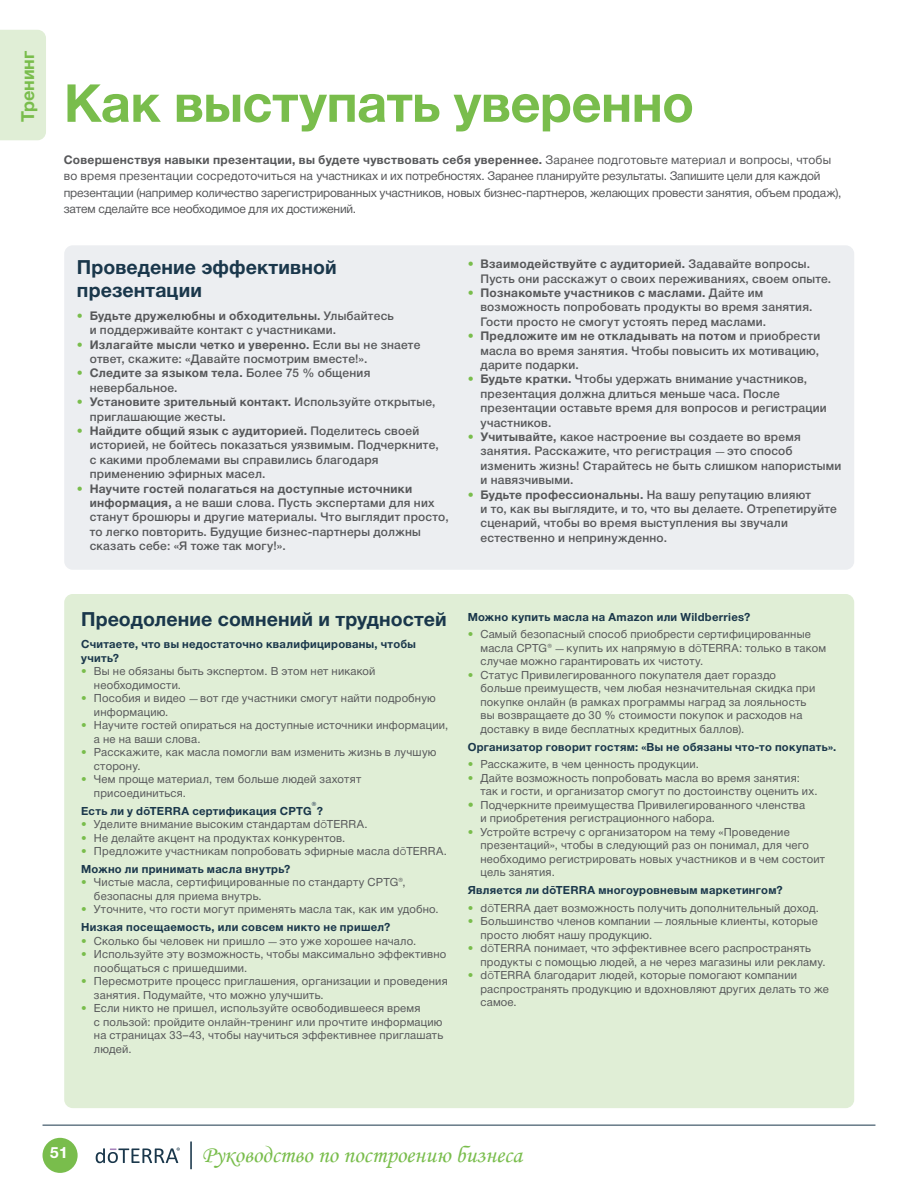
<style>
.page{position:relative;width:918px;height:1188px;background:#fff}
.page>*{position:absolute;margin:0;border:0;box-sizing:border-box;transform-origin:0 0}
.Large_title_35pt{font:700 52.5px "Helvetica Neue Cyr";letter-spacing:-.01em;color:#79bd4c}
.t1{font:23.7px "Monotype Corsiva";color:#79bd4c}
.Body_Copy_8_pt_13_pt{font:700 19.5px/23.4px "Helvetica Neue Cyr";letter-spacing:.005em;color:#1a374b}
.t2{font:700 18px "Helvetica Neue Cyr";color:#79bd4c}
.t3{font:700 15.6px "Helvetica Neue Cyr";color:#fff}
.t4{font:500 12px/14.4px "Helvetica Neue Cyr";letter-spacing:.02em;color:#57585a}
.Body_Copy_8_pt_13_pt-2{font:12px/16.5px "Helvetica Neue Cyr";letter-spacing:-.015em;color:#57585a}
.t5{font:11.25px/13.5px "Helvetica Neue Cyr";letter-spacing:.02em;color:#57585a}
.Body_bullets{font:700 11.25px/13.5px "Helvetica Neue Cyr";letter-spacing:.025em;color:#1a374b}
.s1{font-weight:700}
.s2{font-weight:700;color:#79bd4c}
.s3{font-weight:400;color:#79bd4c}
.s4{font-family:"Monotype Corsiva";font-weight:400}
.s5{color:#79bd4c}
.s6{font-family:"Monotype Corsiva"}
.s7{font-family:"Raleway"}
.s8{font-size:12px;color:#79bd4c}
</style>
<div class="page">
<svg style="left:96px;top:1148px;width:84px;height:15px"></svg>
<hr style="left:190px;top:1141px;width:2px;height:28px;background:#1a374b">
<div style="left:43px;top:1138px;width:35px;height:35px;background:#79bd4c;border-radius:50%"></div>
<hr style="left:43px;top:1125px;width:832px;height:1px;background:#1a374b">
<div style="left:0;top:30px;width:46px;height:110px;background:#e0eed6"></div>
<div style="left:64px;top:245px;width:790px;height:325px;background:#eceef1;border-radius:9px"></div>
<div style="left:64px;top:594px;width:790px;height:514px;background:#e0eed6;border-radius:9px"></div>
<h3 class="t2" style="left:18px;top:122px;width:72px;rotate:-90deg">Тренинг</h3>
<p class="Large_title_35pt" style="left:64px;top:74px;width:632px">Как выступать уверенно</p>
<p class="Body_Copy_8_pt_13_pt-2" style="left:64px;top:151px;width:779px"><span class="s1">Совершенствуя навыки презентации, вы будете чувствовать себя увереннее.</span> Заранее подготовьте материал и вопросы, чтобы во время презентации сосредоточиться на участниках и их потребностях. Заранее планируйте результаты. Запишите цели для каждой презентации (например количество зарегистрированных участников, новых бизнес-партнеров, желающих провести занятия, объем продаж), затем сделайте все необходимое для их достижений.</p>
<p class="Body_Copy_8_pt_13_pt" style="left:77px;top:255px;width:261px">Проведение эффективной презентации</p>
<p class="t4" style="left:90px;top:308px;width:306px;text-indent:-13px"><span class="s2">•</span> <span class="s1">Будьте дружелюбны и обходительны.</span> Улыбайтесь и поддерживайте контакт с участниками.</p>
<p class="t4" style="left:90px;top:337px;width:332px;text-indent:-13px"><span class="s2">•</span> <span class="s1">Излагайте мысли четко и уверенно.</span> Если вы не знаете ответ, скажите: «Давайте посмотрим вместе!».</p>
<p class="t4" style="left:90px;top:366px;width:282px;text-indent:-13px"><span class="s2">•</span> <span class="s1">Следите за языком тела.</span> Более 75 % общения невербальное.</p>
<p class="t4" style="left:90px;top:395px;width:347px;text-indent:-13px"><span class="s3">•</span> <span class="s1">Установите зрительный контакт.</span> Используйте открытые, приглашающие жесты.</p>
<p class="t4" style="left:90px;top:424px;width:351px;text-indent:-13px"><span class="s2">•</span> <span class="s1">Найдите общий язык с аудиторией.</span> Поделитесь своей историей, не бойтесь показаться уязвимым. Подчеркните, с какими проблемами вы справились благодаря применению эфирных масел.</p>
<p class="t4" style="left:90px;top:481px;width:360px;text-indent:-13px"><span class="s2">•</span> <span class="s1">Научите гостей полагаться на доступные источники информация,</span> а не ваши слова. Пусть экспертами для них станут брошюры и другие материалы. Что выглядит просто, то легко повторить. Будущие бизнес-партнеры должны сказать себе: «Я тоже так могу!».</p>
<p class="t4" style="left:480px;top:257px;width:352px;text-indent:-13px"><span class="s2">•</span> <span class="s1">Взаимодействуйте с аудиторией.</span> Задавайте вопросы.<br>Пусть они расскажут о своих переживаниях, своем опыте.</p>
<p class="t4" style="left:480px;top:286px;width:334px;text-indent:-13px"><span class="s2">•</span> <span class="s1">Познакомьте участников с маслами.</span> Дайте им возможность попробовать продукты во время занятия.<br>Гости просто не смогут устоять перед маслами.</p>
<p class="t4" style="left:480px;top:329px;width:341px;text-align:justify;text-indent:-13px"><span class="s2">•</span> <span class="s1">Предложите им не откладывать на потом</span> и приобрести масла во время занятия. Чтобы повысить их мотивацию, дарите подарки.</p>
<p class="t4" style="left:480px;top:372px;width:348px;text-indent:-13px"><span class="s2">•</span> <span class="s1">Будьте кратки.</span> Чтобы удержать внимание участников, презентация должна длиться меньше часа. После презентации оставьте время для вопросов и регистрации участников.</p>
<p class="t4" style="left:480px;top:430px;width:362px;text-indent:-13px"><span class="s2">•</span> <span class="s1">Учитывайте,</span> какое настроение вы создаете во время занятия. Расскажите, что регистрация <span class="s4">―</span> это способ изменить жизнь! Старайтесь не быть слишком напористыми и навязчивыми.</p>
<p class="t4" style="left:480px;top:487px;width:358px;text-indent:-13px"><span class="s3">•</span> <span class="s1">Будьте профессиональны.</span> На вашу репутацию влияют<br>и то, как вы выглядите, и то, что вы делаете. Отрепетируйте сценарий, чтобы во время выступления вы звучали естественно и непринужденно.</p>
<p class="Body_Copy_8_pt_13_pt" style="left:81px;top:608px;width:367px">Преодоление сомнений и трудностей</p>
<p class="Body_bullets" style="left:81px;top:638px;width:336px">Считаете, что вы недостаточно квалифицированы, чтобы учить?</p>
<p class="t5" style="left:94px;top:665px;width:283px;text-indent:-13px"><span class="s5">•</span> Вы не обязаны быть экспертом. В этом нет никакой необходимости.</p>
<p class="t5" style="left:94px;top:692px;width:343px;text-indent:-13px"><span class="s5">•</span> Пособия и видео <span class="s6">―</span> вот где участники смогут найти подробную информацию.</p>
<p class="t5" style="left:94px;top:719px;width:356px;text-indent:-13px"><span class="s5">•</span> Научите гостей опираться на доступные источники информации, а не на ваши слова.</p>
<p class="t5" style="left:94px;top:746px;width:344px;text-indent:-13px"><span class="s5">•</span> Расскажите, как масла помогли вам изменить жизнь в лучшую сторону.</p>
<p class="t5" style="left:94px;top:773px;width:269px;text-indent:-13px"><span class="s5">•</span> Чем проще материал, тем больше людей захотят присоединиться.</p>
<p class="Body_bullets" style="left:81px;top:804px;width:243px">Есть ли у d<span class="s7">ō</span>TERRA сертификация CPTG<sup>®</sup>?</p>
<p class="t5" style="left:81px;top:818px;width:288px"><span class="s5">•</span> Уделите внимание высоким стандартам d<span class="s7">ō</span>TERRA.</p>
<p class="t5" style="left:81px;top:831px;width:265px"><span class="s5">•</span> Не делайте акцент на продуктах конкурентов.</p>
<p class="t5" style="left:81px;top:845px;width:367px"><span class="s5">•</span> Предложите участникам попробовать эфирные масла d<span class="s7">ō</span>TERRA.</p>
<p class="Body_bullets" style="left:81px;top:862px;width:211px">Можно ли принимать масла внутрь?</p>
<p class="t5" style="left:94px;top:876px;width:313px;text-indent:-13px"><span class="s5">•</span> Чистые масла, сертифицированные по стандарту CPTG®, безопасны для приема внутрь.</p>
<p class="t5" style="left:81px;top:903px;width:359px"><span class="s5">•</span> Уточните, что гости могут применять масла так, как им удобно.</p>
<p class="Body_bullets" style="left:81px;top:921px;width:311px">Низкая посещаемость, или совсем никто не пришел?</p>
<p class="t5" style="left:81px;top:934px;width:337px"><span class="s5">•</span> Сколько бы человек ни пришло <span class="s6">―</span> это уже хорошее начало.</p>
<p class="t5" style="left:94px;top:948px;width:354px;text-indent:-13px"><span class="s5">•</span> Используйте эту возможность, чтобы максимально эффективно пообщаться с пришедшими.</p>
<p class="t5" style="left:94px;top:975px;width:355px;text-indent:-13px"><span class="s5">•</span> Пересмотрите процесс приглашения, организации и проведения занятия. Подумайте, что можно улучшить.</p>
<p class="t5" style="left:94px;top:1002px;width:351px;text-indent:-13px"><span class="s5">•</span> Если никто не пришел, используйте освободившееся время<br>с пользой: пройдите онлайн-тренинг или прочтите информацию на страницах 33–43, чтобы научиться эффективнее приглашать людей.</p>
<p class="Body_bullets" style="left:468px;top:610px;width:284px">Можно купить масла на Amazon или Wildberries?</p>
<p class="t5" style="left:480px;top:628px;width:347px;text-indent:-13px"><span class="s5">•</span> Самый безопасный способ приобрести сертифицированные масла CPTG® <span class="s6">―</span> купить их напрямую в d<span class="s7">ō</span>TERRA: только в таком случае можно гарантировать их чистоту.</p>
<p class="t5" style="left:480px;top:668px;width:336px;text-indent:-13px"><span class="s5">•</span> Статус Привилегированного покупателя дает гораздо больше преимуществ, чем любая незначительная скидка при покупке онлайн (в рамках программы наград за лояльность вы возвращаете до 30 % стоимости покупок и расходов на доставку в виде бесплатных кредитных баллов).</p>
<p class="Body_bullets" style="left:468px;top:740px;width:370px">Организатор говорит гостям: «Вы не обязаны что-то покупать».</p>
<p class="t5" style="left:468px;top:758px;width:233px"><span class="s5">•</span> Расскажите, в чем ценность продукции.</p>
<p class="t5" style="left:480px;top:771px;width:339px;text-indent:-13px"><span class="s5">•</span> Дайте возможность попробовать масла во время занятия: так и гости, и организатор смогут по достоинству оценить их.</p>
<p class="t5" style="left:480px;top:798px;width:326px;text-indent:-13px"><span class="s8">•</span> Подчеркните преимущества Привилегированного членства и приобретения регистрационного набора.</p>
<p class="t5" style="left:480px;top:825px;width:346px;text-indent:-13px"><span class="s5">•</span> Устройте встречу с организатором на тему «Проведение презентаций», чтобы в следующий раз он понимал, для чего необходимо регистрировать новых участников и в чем состоит цель занятия.</p>
<p class="Body_bullets" style="left:468px;top:883px;width:317px">Является ли d<span class="s7">ō</span>TERRA многоуровневым маркетингом?</p>
<p class="t5" style="left:468px;top:901px;width:353px"><span class="s5">•</span> d<span class="s7">ō</span>TERRA дает возможность получить дополнительный доход.</p>
<p class="t5" style="left:480px;top:915px;width:339px;text-indent:-13px"><span class="s5">•</span> Большинство членов компании <span class="s6">―</span> лояльные клиенты, которые просто любят нашу продукцию.</p>
<p class="t5" style="left:480px;top:942px;width:347px;text-indent:-13px"><span class="s5">•</span> d<span class="s7">ō</span>TERRA понимает, что эффективнее всего распространять продукты с помощью людей, а не через магазины или рекламу.</p>
<p class="t5" style="left:480px;top:969px;width:350px;text-indent:-13px"><span class="s5">•</span> d<span class="s7">ō</span>TERRA благодарит людей, которые помогают компании распространять продукцию и вдохновляют других делать то же самое.</p>
<h3 class="t3" style="left:50px;top:1144px;width:19px">51</h3>
<h2 class="t1" style="left:202px;top:1140px;width:322px">Руководство по построению бизнеса</h2>
</div>
